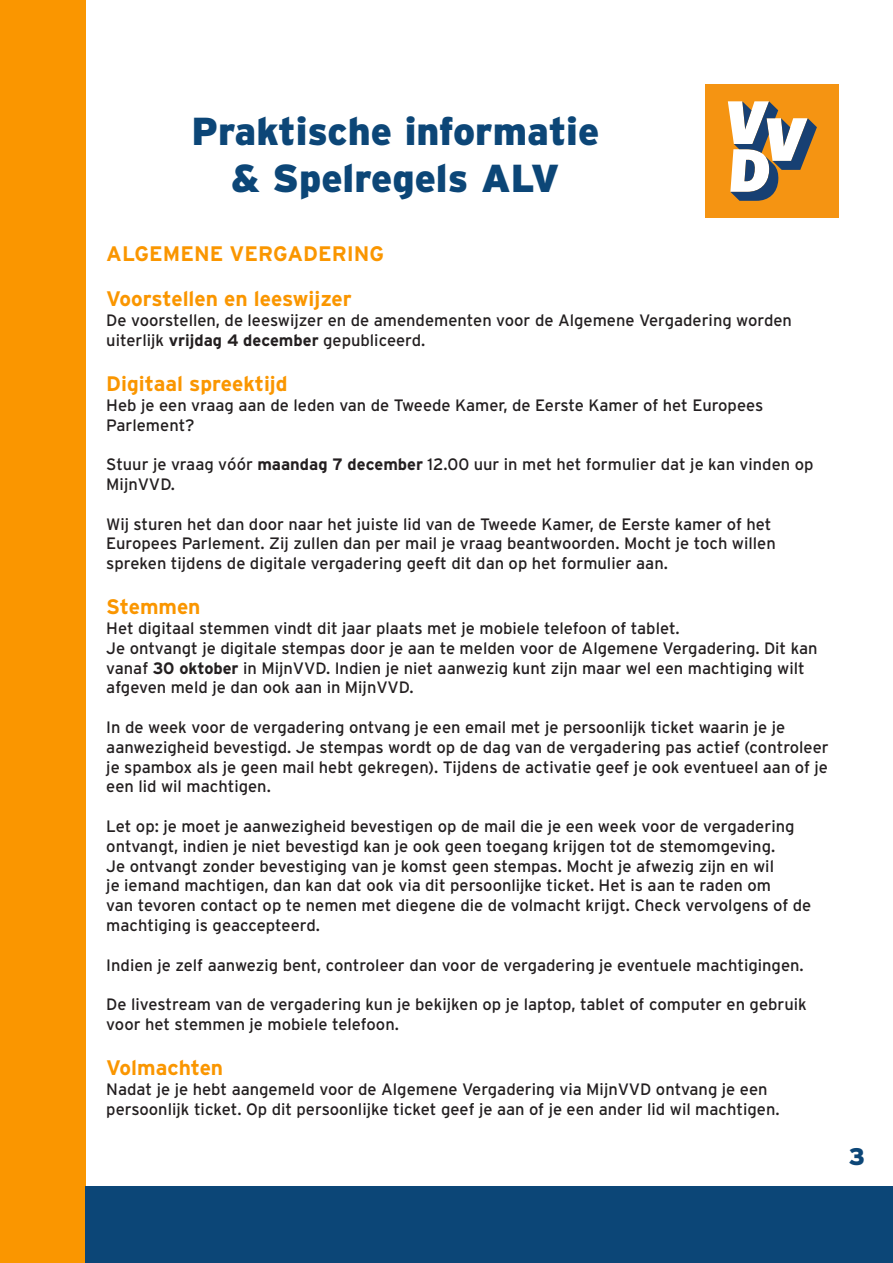
<style>
.page{position:relative;width:893px;height:1263px;background:#fff}
.page>*{position:absolute;margin:0;border:0;box-sizing:border-box;transform-origin:0 0}
.t1{font:900 39px "Interstate";color:#0c4677}
.t2{font:900 24px "Interstate";color:#0c4677}
.Platte_tekst{font:700 21px "Interstate";color:#fa9600}
.Platte_tekst-2{font:16.5px/19.8px "Interstate";color:#231f20}
.s1{font-weight:700}
</style>
<div class="page">
<div style="left:0;top:0;width:85px;height:1263px;background:#fa9600"></div>
<div style="left:85px;top:1186px;width:808px;height:77px;background:#0c4677"></div>
<div style="left:706px;top:84px;width:133px;height:134px;background:#f59412"></div>
<svg style="left:728px;top:101px;width:89px;height:100px"></svg>
<p class="t1" style="left:192px;top:109px;width:409px">Praktische informatie</p>
<p class="t1" style="left:231px;top:156px;width:329px">&amp; Spelregels ALV</p>
<p class="Platte_tekst" style="left:106px;top:242px;width:279px">ALGEMENE VERGADERING</p>
<p class="Platte_tekst" style="left:106px;top:287px;width:247px">Voorstellen en leeswijzer</p>
<p class="Platte_tekst-2" style="left:106px;top:310px;width:687px">De voorstellen, de leeswijzer en de amendementen voor de Algemene Vergadering worden uiterlijk <span class="s1">vrijdag 4 december</span> gepubliceerd.</p>
<p class="Platte_tekst" style="left:106px;top:372px;width:183px">Digitaal spreektijd</p>
<p class="Platte_tekst-2" style="left:106px;top:395px;width:659px">Heb je een vraag aan de leden van de Tweede Kamer, de Eerste Kamer of het Europees<br>Parlement?</p>
<p class="Platte_tekst-2" style="left:106px;top:454px;width:709px">Stuur je vraag vóór <span class="s1">maandag 7 december</span> 12.00 uur in met het formulier dat je kan vinden op<br>MijnVVD.</p>
<p class="Platte_tekst-2" style="left:106px;top:514px;width:671px">Wij sturen het dan door naar het juiste lid van de Tweede Kamer, de Eerste kamer of het<br>Europees Parlement. Zij zullen dan per mail je vraag beantwoorden. Mocht je toch willen spreken tijdens de digitale vergadering geeft dit dan op het formulier aan.</p>
<p class="Platte_tekst" style="left:106px;top:595px;width:96px">Stemmen</p>
<p class="Platte_tekst-2" style="left:106px;top:618px;width:575px">Het digitaal stemmen vindt dit jaar plaats met je mobiele telefoon of tablet.</p>
<p class="Platte_tekst-2" style="left:106px;top:638px;width:713px">Je ontvangt je digitale stempas door je aan te melden voor de Algemene Vergadering. Dit kan vanaf <span class="s1">30 oktober</span> in MijnVVD. Indien je niet aanwezig kunt zijn maar wel een machtiging wilt afgeven meld je dan ook aan in MijnVVD.</p>
<p class="Platte_tekst-2" style="left:106px;top:717px;width:724px">In de week voor de vergadering ontvang je een email met je persoonlijk ticket waarin je je aanwezigheid bevestigd. Je stempas wordt op de dag van de vergadering pas actief (controleer je spambox als je geen mail hebt gekregen). Tijdens de activatie geef je ook eventueel aan of je een lid wil machtigen.</p>
<p class="Platte_tekst-2" style="left:106px;top:816px;width:707px">Let op: je moet je aanwezigheid bevestigen op de mail die je een week voor de vergadering ontvangt, indien je niet bevestigd kan je ook geen toegang krijgen tot de stemomgeving.<br>Je ontvangt zonder bevestiging van je komst geen stempas. Mocht je afwezig zijn en wil<br>je iemand machtigen, dan kan dat ook via dit persoonlijke ticket. Het is aan te raden om<br>van tevoren contact op te nemen met diegene die de volmacht krijgt. Check vervolgens of de machtiging is geaccepteerd.</p>
<p class="Platte_tekst-2" style="left:106px;top:955px;width:699px">Indien je zelf aanwezig bent, controleer dan voor de vergadering je eventuele machtigingen.</p>
<p class="Platte_tekst-2" style="left:106px;top:994px;width:702px">De livestream van de vergadering kun je bekijken op je laptop, tablet of computer en gebruik voor het stemmen je mobiele telefoon.</p>
<p class="Platte_tekst" style="left:106px;top:1056px;width:118px">Volmachten</p>
<p class="Platte_tekst-2" style="left:106px;top:1079px;width:675px">Nadat je je hebt aangemeld voor de Algemene Vergadering via MijnVVD ontvang je een persoonlijk ticket. Op dit persoonlijke ticket geef je aan of je een ander lid wil machtigen.</p>
<p class="t2" style="left:848px;top:1143px;width:18px">3</p>
</div>
